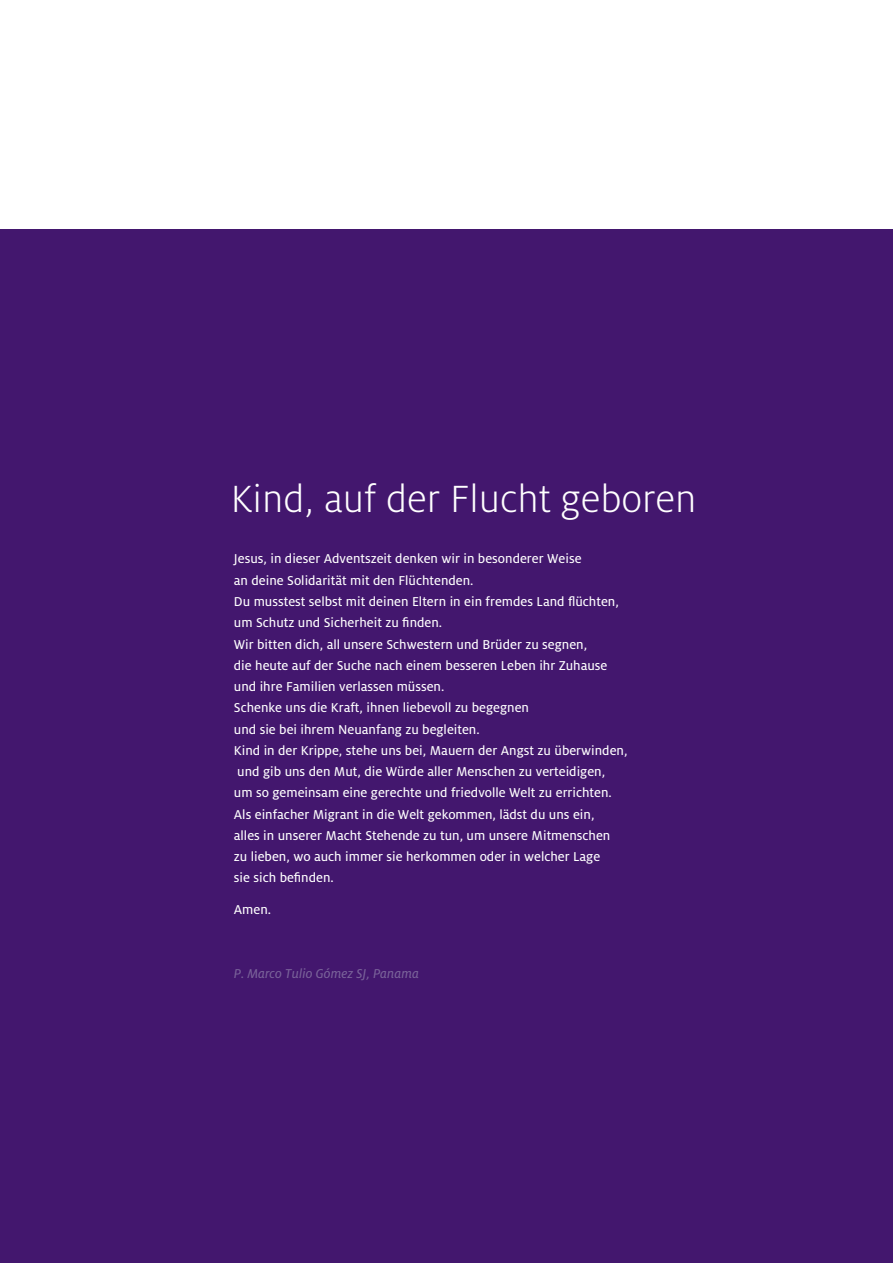
<style>
.page{position:relative;width:893px;height:1263px;background:#fff}
.page>*{position:absolute;margin:0;border:0;box-sizing:border-box;transform-origin:0 0}
.ParaStyle02_Leading{font:300 42px "Milo OT";color:#fff}
.ParaStyle13_Leading{font:14.25px/21.3px "Milo OT Text";color:#fff}
.ParaStyle13_Leading-2{font:14.25px "Milo OT Text Ita";color:#796299}
</style>
<div class="page">
<div style="left:0;top:230px;width:893px;height:1033px;background:#43176e"></div>
<p class="ParaStyle02_Leading" style="left:231px;top:476px;width:467px">Kind, auf der Flucht geboren</p>
<p class="ParaStyle13_Leading" style="left:234px;top:548px;width:349px">Jesus, in dieser Adventszeit denken wir in besonderer Weise an deine Solidarität mit den Flüchtenden.</p>
<p class="ParaStyle13_Leading" style="left:234px;top:591px;width:386px">Du musstest selbst mit deinen Eltern in ein fremdes Land flüchten, um Schutz und Sicherheit zu finden.</p>
<p class="ParaStyle13_Leading" style="left:234px;top:633px;width:375px">Wir bitten dich, all unsere Schwestern und Brüder zu segnen, die heute auf der Suche nach einem besseren Leben ihr Zuhause und ihre Familien verlassen müssen.</p>
<p class="ParaStyle13_Leading" style="left:234px;top:697px;width:297px">Schenke uns die Kraft, ihnen liebevoll zu begegnen und sie bei ihrem Neuanfang zu begleiten.</p>
<p class="ParaStyle13_Leading" style="left:234px;top:740px;width:395px">Kind in der Krippe, stehe uns bei, Mauern der Angst zu überwinden,</p>
<p class="ParaStyle13_Leading" style="left:234px;top:761px;width:379px">und gib uns den Mut, die Würde aller Menschen zu verteidigen, um so gemeinsam eine gerechte und friedvolle Welt zu errichten.</p>
<p class="ParaStyle13_Leading" style="left:234px;top:804px;width:378px">Als einfacher Migrant in die Welt gekommen, lädst du uns ein, alles in unserer Macht Stehende zu tun, um unsere Mitmenschen</p>
<p class="ParaStyle13_Leading" style="left:234px;top:846px;width:368px">zu lieben, wo auch immer sie herkommen oder in welcher Lage sie sich befinden.</p>
<p class="ParaStyle13_Leading" style="left:234px;top:899px;width:39px">Amen.</p>
<p class="ParaStyle13_Leading-2" style="left:234px;top:966px;width:187px">P. Marco Tulio Gómez SJ, Panama</p>
</div>
